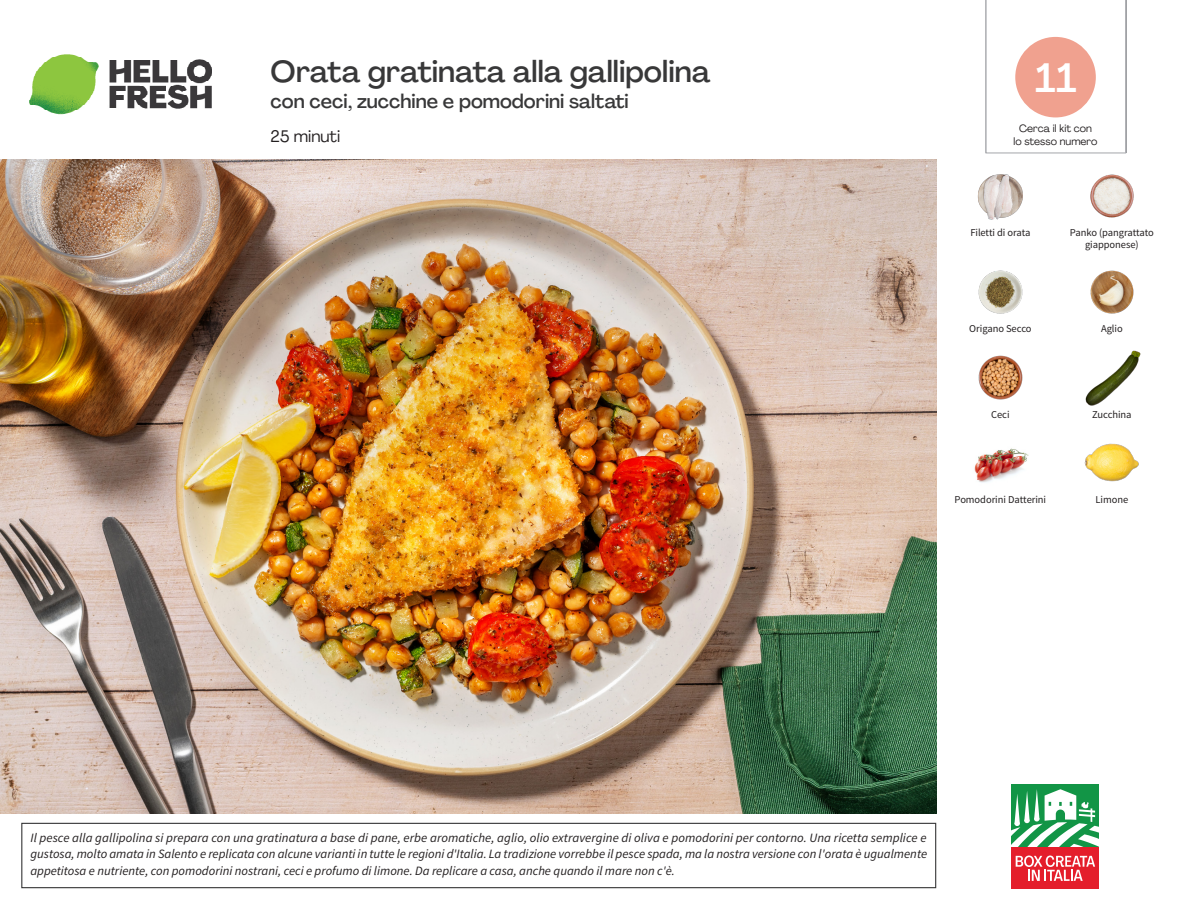
<style>
.page{position:relative;width:1188px;height:918px;background:#fff}
.page>*{position:absolute;margin:0;border:0;box-sizing:border-box;transform-origin:0 0}
._24_Recipe_Nr_Bag{font:500 40.5px "Agrandir";color:#fff}
._15_Titel_UK{font:500 30px "Agrandir";color:#383839}
._15_Titel_UK-2{font:500 19.5px "Agrandir";color:#383839}
._02_Box_Type{font:16.5px "Agrandir";color:#231f20}
.t1{font:italic 12.75px/16.5px "Source Sans Pro";color:#231f20;text-align:justify}
._18_FRONT_ingredients_UK{font:10.5px/12px "Source Sans Pro";letter-spacing:-.005em;color:#231f20;text-align:center}
._02_Box_Type-2{font:10.5px/13.5px "Agrandir";color:#231f20;text-align:center}
</style>
<div class="page">
<img style="left:30px;top:54px;width:181px;height:61px">
<img style="left:1090px;top:174px;width:44px;height:44px">
<img style="left:977px;top:174px;width:46px;height:46px">
<img style="left:1090px;top:270px;width:44px;height:44px">
<img style="left:978px;top:270px;width:45px;height:44px">
<img style="left:1085px;top:350px;width:56px;height:56px">
<img style="left:978px;top:355px;width:45px;height:45px">
<img style="left:1084px;top:443px;width:55px;height:39px">
<img style="left:974px;top:448px;width:55px;height:35px">
<div style="left:1012px;top:785px;width:87px;height:62px;background:#129546"></div>
<div style="left:1012px;top:847px;width:87px;height:41px;background:#e41e2b"></div>
<svg style="left:1012px;top:789px;width:87px;height:92px"></svg>
<div style="left:21px;top:823px;width:915px;height:65px;border:1px solid #383839"></div>
<img style="left:0;top:159px;width:936px;height:655px">
<svg style="left:985px;top:0;width:142px;height:154px"></svg>
<p class="_15_Titel_UK" style="left:271px;top:53px;width:441px">Orata gratinata alla gallipolina</p>
<p class="_15_Titel_UK-2" style="left:271px;top:89px;width:360px">con ceci, zucchine e pomodorini saltati</p>
<p class="_02_Box_Type" style="left:271px;top:126px;width:71px">25 minuti</p>
<p class="_24_Recipe_Nr_Bag" style="left:1035px;top:53px;width:43px">11</p>
<p class="_02_Box_Type-2" style="left:1014px;top:121px;width:85px">Cerca il kit con<br>lo stesso numero</p>
<p class="_18_FRONT_ingredients_UK" style="left:970px;top:227px;width:62px">Filetti di orata</p>
<p class="_18_FRONT_ingredients_UK" style="left:1070px;top:227px;width:86px">Panko (pangrattato giapponese)</p>
<p class="_18_FRONT_ingredients_UK" style="left:969px;top:323px;width:64px">Origano Secco</p>
<p class="_18_FRONT_ingredients_UK" style="left:1101px;top:323px;width:23px">Aglio</p>
<p class="_18_FRONT_ingredients_UK" style="left:991px;top:408px;width:20px">Ceci</p>
<p class="_18_FRONT_ingredients_UK" style="left:1092px;top:408px;width:41px">Zucchina</p>
<p class="_18_FRONT_ingredients_UK" style="left:955px;top:494px;width:93px">Pomodorini Datterini</p>
<p class="_18_FRONT_ingredients_UK" style="left:1096px;top:494px;width:34px">Limone</p>
<p class="t1" style="left:30px;top:829px;width:898px">Il pesce alla gallipolina si prepara con una gratinatura a base di pane, erbe aromatiche, aglio, olio extravergine di oliva e pomodorini per contorno. Una ricetta semplice e gustosa, molto amata in Salento e replicata con alcune varianti in tutte le regioni d'Italia. La tradizione vorrebbe il pesce spada, ma la nostra versione con l'orata è ugualmente appetitosa e nutriente, con pomodorini nostrani, ceci e profumo di limone. Da replicare a casa, anche quando il mare non c'è.</p>
</div>
